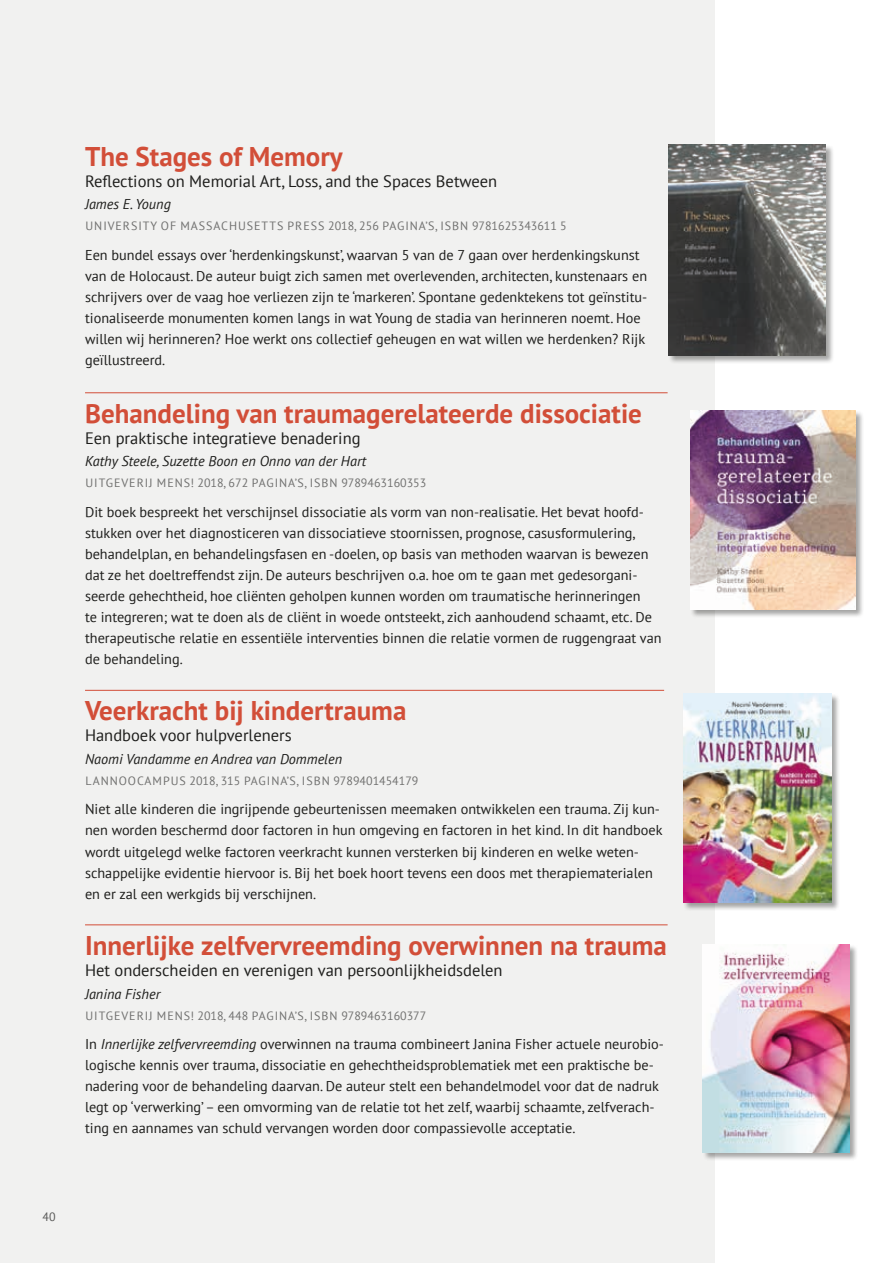
<style>
.page{position:relative;width:893px;height:1263px;background:#fff}
.page>*{position:absolute;margin:0;border:0;box-sizing:border-box;transform-origin:0 0}
.t1{font:700 27px "PT Sans";color:#d24e38}
.t2{font:16.5px "PT Sans";color:#1d1d1b}
.t3{font:14.25px/21px "PT Sans";color:#1d1d1b}
.t4{font:italic 14.25px "PT Sans";color:#1d1d1b}
.t5{font:12px "PT Sans";color:#70706f}
.t6{font:12px "PT Sans";color:#575756}
.s1{font-style:italic}
</style>
<div class="page">
<div style="left:0;top:0;width:714px;height:1263px;background:#f1f1f0"></div>
<div style="left:683px;top:693px;width:157px;height:218px;background:#1d1d1b;opacity:.4"></div>
<img style="left:683px;top:694px;width:148px;height:209px">
<div style="left:690px;top:410px;width:174px;height:208px;background:#1d1d1b;opacity:.4"></div>
<img style="left:691px;top:410px;width:164px;height:200px">
<div style="left:702px;top:944px;width:156px;height:217px;background:#1d1d1b;opacity:.4"></div>
<img style="left:703px;top:945px;width:146px;height:207px">
<div style="left:668px;top:145px;width:167px;height:219px;background:#1d1d1b;opacity:.4"></div>
<img style="left:668px;top:145px;width:158px;height:210px">
<hr style="left:85px;top:392px;width:583px;height:1px;background:#d24e38">
<hr style="left:85px;top:690px;width:579px;height:1px;background:#d24e38">
<hr style="left:85px;top:924px;width:583px;height:1px;background:#d24e38">
<h1 class="t1" style="left:85px;top:139px;width:259px">The Stages of Memory</h1>
<p class="t2" style="left:85px;top:170px;width:414px">Reflections on Memorial Art, Loss, and the Spaces Between</p>
<p class="t4" style="left:85px;top:195px;width:87px">James E. Young</p>
<p class="t5" style="left:86px;top:218px;width:16px">University</p>
<p class="t5" style="left:161px;top:218px;width:39px">Of Massachusetts</p>
<p class="t5" style="left:288px;top:218px;width:15px">Press</p>
<p class="t5" style="left:328px;top:218px;width:59px">2018, 256 pagina</p>
<p class="t5" style="left:425px;top:218px;width:143px">’s, ISBN 9781625343611 5</p>
<p class="t3" style="left:85px;top:244px;width:564px">Een bundel essays over ‘herdenkingskunst’, waarvan 5 van de 7 gaan over herdenkingskunst van de Holocaust. De auteur buigt zich samen met overlevenden, architecten, kunstenaars en schrijvers over de vaag hoe verliezen zijn te ‘markeren’. Spontane gedenktekens tot geïnstitu&shy;tionaliseerde monumenten komen langs in wat Young de stadia van herinneren noemt. Hoe willen wij herinneren? Hoe werkt ons collectief geheugen en wat willen we herdenken? Rijk geïllustreerd.</p>
<h1 class="t1" style="left:85px;top:396px;width:558px">Behandeling van traumagerelateerde dissociatie</h1>
<p class="t2" style="left:85px;top:427px;width:277px">Een praktische integratieve benadering</p>
<p class="t4" style="left:85px;top:452px;width:283px">Kathy Steele, Suzette Boon en Onno van der Hart</p>
<p class="t5" style="left:86px;top:475px;width:16px">Uitgeverij</p>
<p class="t5" style="left:157px;top:475px;width:19px">Mens</p>
<p class="t5" style="left:191px;top:475px;width:66px">! 2018, 672 pagina</p>
<p class="t5" style="left:295px;top:475px;width:133px">’s, ISBN 9789463160353</p>
<p class="t3" style="left:85px;top:501px;width:578px">Dit boek bespreekt het verschijnsel dissociatie als vorm van non-realisatie. Het bevat hoofd&shy;stukken over het diagnosticeren van dissociatieve stoornissen, prognose, casusformulering, behandelplan, en behandelingsfasen en -doelen, op basis van methoden waarvan is bewezen dat ze het doeltreffendst zijn. De auteurs beschrijven o.a. hoe om te gaan met gedesorgani&shy;seerde gehechtheid, hoe cliënten geholpen kunnen worden om traumatische herinneringen<br>te integreren; wat te doen als de cliënt in woede ontsteekt, zich aanhoudend schaamt, etc. De therapeutische relatie en essentiële interventies binnen die relatie vormen de ruggengraat van de behandeling.</p>
<h1 class="t1" style="left:85px;top:693px;width:323px">Veerkracht bij kindertrauma</h1>
<p class="t2" style="left:85px;top:725px;width:208px">Handboek voor hulpverleners</p>
<p class="t4" style="left:85px;top:750px;width:259px">Naomi Vandamme en Andrea van Dommelen</p>
<p class="t5" style="left:86px;top:773px;width:17px">Lannoo</p>
<p class="t5" style="left:137px;top:773px;width:16px">Campus</p>
<p class="t5" style="left:190px;top:773px;width:59px">2018, 315 pagina</p>
<p class="t5" style="left:287px;top:773px;width:133px">’s, ISBN 9789401454179</p>
<p class="t3" style="left:85px;top:799px;width:579px">Niet alle kinderen die ingrijpende gebeurtenissen meemaken ontwikkelen een trauma. Zij kun&shy;nen worden beschermd door factoren in hun omgeving en factoren in het kind. I n dit handboek wordt uitgelegd welke factoren veerkracht kunnen versterken bij kinderen en welke weten&shy;schappelijke evidentie hiervoor is. Bij het boek hoort tevens een doos met therapiematerialen en er zal een werkgids bij verschijnen.</p>
<h1 class="t1" style="left:85px;top:928px;width:583px">Innerlijke zelfvervreemding overwinnen na trauma</h1>
<p class="t2" style="left:85px;top:960px;width:419px">Het onderscheiden en verenigen van persoonlijkheidsdelen</p>
<p class="t4" style="left:85px;top:984px;width:77px">Janina Fisher</p>
<p class="t5" style="left:86px;top:1007px;width:16px">Uitgeverij</p>
<p class="t5" style="left:157px;top:1007px;width:19px">Mens</p>
<p class="t5" style="left:191px;top:1007px;width:66px">! 2018, 448 pagina</p>
<p class="t5" style="left:295px;top:1007px;width:133px">’s, ISBN 9789463160377</p>
<p class="t3" style="left:85px;top:1033px;width:580px">I n <span class="s1">Innerlijke zelfvervreemding</span> overwinnen na trauma combineert Janina Fisher actuele neurobio&shy;logische kennis over trauma, dissociatie en gehechtheidsproblematiek met een praktische be&shy;nadering voor de behandeling daarvan. De auteur stelt een behandelmodel voor dat de nadruk legt op ‘verwerking’ – een omvorming van de relatie tot het zelf, waarbij schaamte, zelfverach&shy;ting en aannames van schuld vervangen worden door compassievolle acceptatie.</p>
<p class="t6" style="left:43px;top:1209px;width:15px">40</p>
</div>
